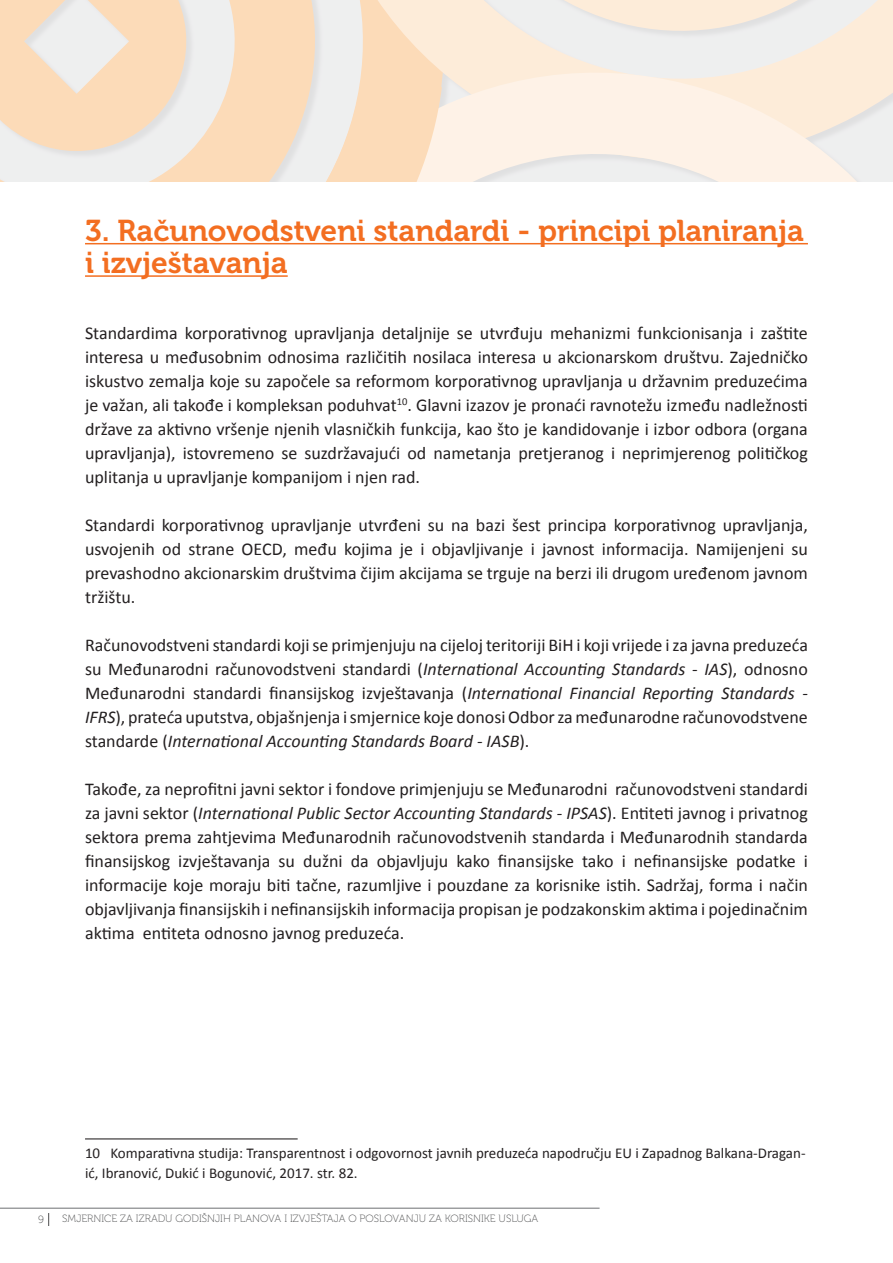
<style>
.page{position:relative;width:893px;height:1263px;background:#fff}
.page>*{position:absolute;margin:0;border:0;box-sizing:border-box;transform-origin:0 0}
.t1{font:30px/32.4px "Museo 700";color:#f36e21}
.t2{font:18px/24px "Calibri";color:#231f20;text-align:justify}
.t3{font:15px/19.5px "Calibri";color:#231f20}
.t4{font:10.5px "Museo 100";color:#4b4c4d}
.s1{font-style:italic}
</style>
<div class="page">
<svg style="left:0;top:0;width:893px;height:181px;background:#f7e8d8"></svg>
<hr style="left:0;top:1208px;width:600px;height:1px;background:#76787b">
<svg style="left:48px;top:1213px;width:1px;height:13px"></svg>
<hr style="left:85px;top:243px;width:723px;height:1px;background:#f36e21">
<hr style="left:85px;top:275px;width:203px;height:2px;background:#f36e21">
<hr style="left:85px;top:1138px;width:213px;height:1px;background:#231f20">
<h1 class="t1" style="left:85px;top:214px;width:720px">3. Računovodstveni standardi - principi planiranja i izvještavanja</h1>
<p class="t2" style="left:85px;top:321px;width:724px">Standardima korporativnog upravljanja detaljnije se utvrđuju mehanizmi funkcionisanja i zaštite interesa u međusobnim odnosima različitih nosilaca interesa u akcionarskom društvu. Zajedničko iskustvo zemalja koje su započele sa reformom korporativnog upravljanja u državnim preduzećima je važan, ali takođe i kompleksan poduhvat<sup>10</sup>. Glavni izazov je pronaći ravnotežu između nadležnosti države za aktivno vršenje njenih vlasničkih funkcija, kao što je kandidovanje i izbor odbora (organa upravljanja), istovremeno se suzdržavajući od nametanja pretjeranog i neprimjerenog političkog uplitanja u upravljanje kompanijom i njen rad.</p>
<p class="t2" style="left:85px;top:513px;width:724px">Standardi korporativnog upravljanje utvrđeni su na bazi šest principa korporativnog upravljanja, usvojenih od strane OECD, među kojima je i objavljivanje i javnost informacija. Namijenjeni su prevashodno akcionarskim društvima čijim akcijama se trguje na berzi ili drugom uređenom javnom tržištu.</p>
<p class="t2" style="left:85px;top:633px;width:724px">Računovodstveni standardi koji se primjenjuju na cijeloj teritoriji BiH i koji vrijede i za javna preduzeća su Međunarodni računovodstveni standardi (<span class="s1">International Accounting Standards - IAS</span>), odnosno Međunarodni standardi finansijskog izvještavanja (<span class="s1">International Financial Reporting Standards - IFRS</span>), prateća uputstva, objašnjenja i smjernice koje donosi Odbor za međunarodne računovodstvene standarde (<span class="s1">International Accounting Standards Board - IASB</span>).</p>
<p class="t2" style="left:85px;top:777px;width:724px">Takođe, za neprofitni javni sektor i fondove primjenjuju se Međunarodni računovodstveni standardi za javni sektor (<span class="s1">International Public Sector Accounting Standards - IPSAS</span>). Entiteti javnog i privatnog sektora prema zahtjevima Međunarodnih računovodstvenih standarda i Međunarodnih standarda finansijskog izvještavanja su dužni da objavljuju kako finansijske tako i nefinansijske podatke i informacije koje moraju biti tačne, razumljive i pouzdane za korisnike istih. Sadržaj, forma i način objavljivanja finansijskih i nefinansijskih informacija propisan je podzakonskim aktima i pojedinačnim aktima entiteta odnosno javnog preduzeća.</p>
<p class="t3" style="left:85px;top:1144px;width:722px">10 Komparativna studija: Transparentnost i odgovornost javnih preduzeća napodručju EU i Zapadnog Balkana-Dragan&shy;ić, Ibranović, Dukić i Bogunović, 2017. str. 82.</p>
<p class="t4" style="left:38px;top:1213px;width:7px">9</p>
<p class="t4" style="left:62px;top:1213px;width:477px">SMJERNICE ZA IZRADU GODIŠNJIH PLANOVA I IZVJEŠTAJA O POSLOVANJU ZA KORISNIKE USLUGA</p>
</div>
